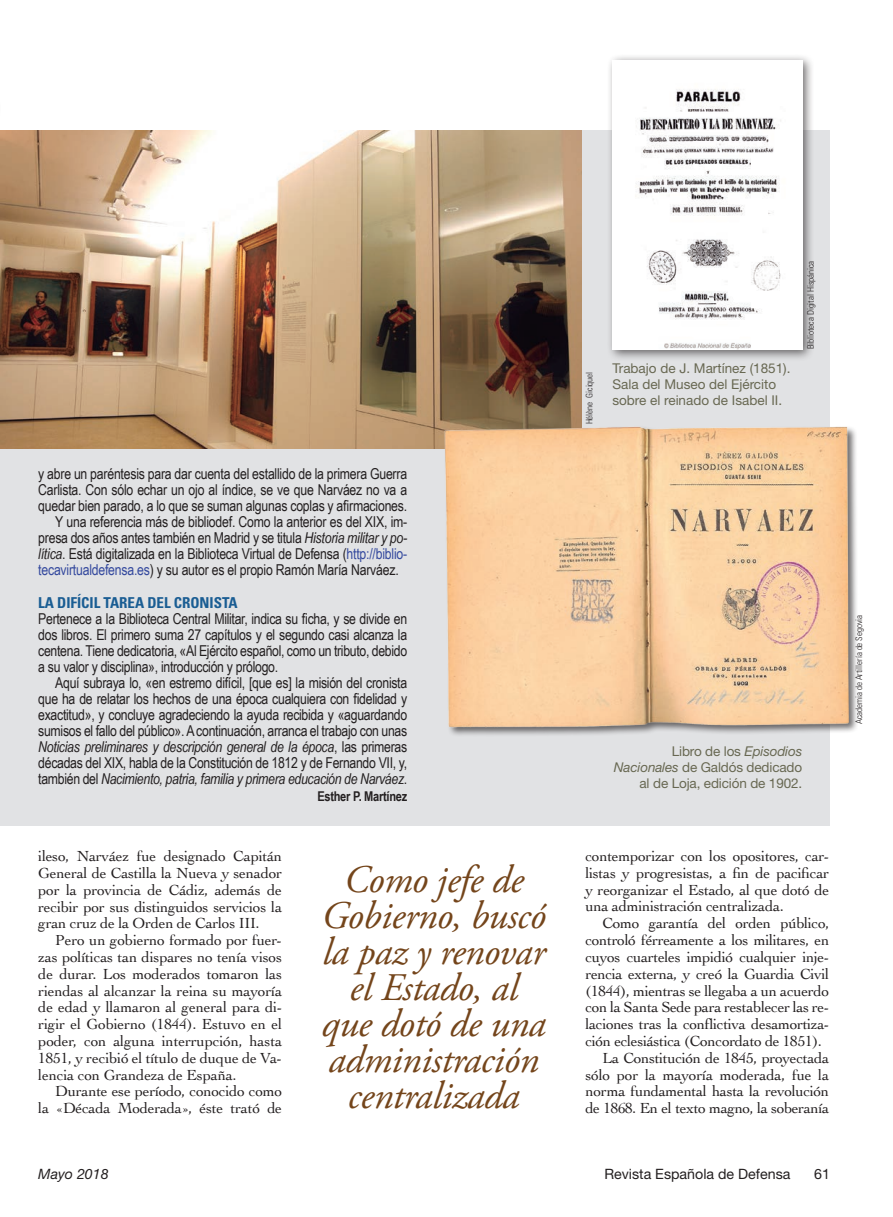
<style>
.page{position:relative;width:893px;height:1217px;background:#fff}
.page>*{position:absolute;margin:0;border:0;box-sizing:border-box;transform-origin:0 0}
.t1{font:italic 39px/36px "Adobe Garamond Pro";letter-spacing:-.01em;color:#74451b;text-align:center}
.t2{font:15.3px/16.8px "Cochin";letter-spacing:-.02em;color:#231f20;text-align:justify}
.t3{font:15px/16px "Arial Narrow";letter-spacing:-.015em;color:#231f20;text-align:justify}
.t4{font:700 condensed 15px "Univers";letter-spacing:-.005em;color:#1a5d93}
.t5{font:14.25px "Helvetica Neue";color:#231f20}
.t6{font:italic 14.25px "Helvetica Neue";color:#231f20}
.t7{font:13.5px/15.8px "Helvetica Neue";color:#686852}
.t8{font:700 13.5px "Arial Narrow";letter-spacing:-.02em;color:#231f20}
.t9{font:300 condensed 9px "Univers";letter-spacing:-.005em;color:#231f20}
.s1{font-style:italic}
.s2{color:#34499e}
</style>
<div class="page">
<div style="left:0;top:130px;width:829px;height:696px;background:#e1e2e4"></div>
<div style="left:606px;top:54px;width:208px;height:307px;background:#231f20;opacity:.65"></div>
<img style="left:612px;top:60px;width:190px;height:289px">
<img style="left:1px;top:130px;width:581px;height:318px">
<hr style="left:0;top:74px;width:1px;height:359px;background:#231f20;opacity:.65">
<div style="left:444px;top:425px;width:415px;height:312px;background:#231f20;opacity:.65"></div>
<img style="left:439px;top:422px;width:409px;height:307px">
<p class="t3" style="left:38px;top:465px;width:370px">y abre un paréntesis para dar cuenta del estallido de la primera Guerra</p>
<p class="t3" style="left:38px;top:481px;width:370px">Carlista. Con sólo echar un ojo al índice, se ve que Narváez no va a</p>
<p class="t3" style="left:38px;top:497px;width:370px">quedar bien parado, a lo que se suman algunas coplas y afirmaciones.</p>
<p class="t3" style="left:55px;top:513px;width:354px">Y una referencia más de bibliodef. Como la anterior es del XIX, im-</p>
<p class="t3" style="left:38px;top:529px;width:370px">presa dos años antes también en Madrid y se titula <span class="s1">Historia militar y po-</span></p>
<p class="t3" style="left:38px;top:545px;width:370px"><span class="s1">lítica</span>. Está digitalizada en la Biblioteca Virtual de Defensa (<span class="s2">http://biblio-</span></p>
<p class="t3" style="left:38px;top:561px;width:362px"><span class="s2">tecavirtualdefensa.es</span>) y su autor es el propio Ramón María Narváez.</p>
<p class="t4" style="left:38px;top:593px;width:201px">LA DIFÍCIL TAREA DEL CRONISTA</p>
<p class="t3" style="left:38px;top:610px;width:370px">Pertenece a la Biblioteca Central Militar, indica su ficha, y se divide en dos libros. El primero suma 27 capítulos y el segundo casi alcanza la centena. Tiene dedicatoria, «Al Ejército español, como un tributo, debido a su valor y disciplina», introducción y prólogo.</p>
<p class="t3" style="left:38px;top:674px;width:371px;text-indent:17px">Aquí subraya lo, «en estremo difícil, [que es] la misión del cronista que ha de relatar los hechos de una época cualquiera con fidelidad y exactitud», y concluye agradeciendo la ayuda recibida y «aguardando sumisos el fallo del público». A continuación, arranca el trabajo con unas <span class="s1">Noticias preliminares y descripción general de la época</span>, las primeras décadas del XIX, habla de la Constitución de 1812 y de Fernando VII, y, también del <span class="s1">Nacimiento, patria, familia y primera educación de Narváez</span>.</p>
<p class="t8" style="left:317px;top:785px;width:91px">Esther P. Martínez</p>
<p class="t2" style="left:38px;top:846px;width:245px">ileso, Narváez fue designado Capitán General de Castilla la Nueva y senador por la provincia de Cádiz, además de recibir por sus distinguidos servicios la gran cruz de la Orden de Carlos III.</p>
<p class="t2" style="left:38px;top:930px;width:245px;text-indent:17px">Pero un gobierno formado por fuer&shy;zas políticas tan dispares no tenía visos de durar. Los moderados tomaron las riendas al alcanzar la reina su mayoría de edad y llamaron al general para di&shy;rigir el Gobierno (1844). Estuvo en el poder, con alguna interrupción, hasta 1851, y recibió el título de duque de Va&shy;lencia con Grandeza de España.</p>
<p class="t2" style="left:38px;top:1082px;width:245px;text-align:right">Durante ese período, conocido como<br>la «Década Moderada», éste trató de</p>
<h1 class="t1" style="left:322px;top:862px;width:226px">Como jefe de<br>Gobierno, buscó la paz y renovar el Estado, al que dotó de una administración centralizada</h1>
<p class="t9" style="left:584px;top:424px;width:54px;rotate:-90deg">Hélène Giciquel</p>
<p class="t7" style="left:612px;top:360px;width:180px">Trabajo de J. Martínez (1851).<br>Sala del Museo del Ejército sobre el reinado de Isabel II.</p>
<p class="t9" style="left:805px;top:349px;width:90px;rotate:-90deg">Biblioteca Digital Hispánica</p>
<p class="t7" style="left:614px;top:743px;width:190px;text-align:right">Libro de los <span class="s1">Episodios<br>Nacionales</span> de Galdós dedicado al de Loja, edición de 1902.</p>
<p class="t2" style="left:585px;top:846px;width:245px">contemporizar con los opositores, car&shy;listas y progresistas, a fin de pacificar y reorganizar el Estado, al que dotó de una administración centralizada.</p>
<p class="t2" style="left:602px;top:914px;width:228px">Como garantía del orden público,</p>
<p class="t2" style="left:585px;top:930px;width:245px">controló férreamente a los militares, en</p>
<p class="t2" style="left:585px;top:947px;width:245px">cuyos cuarteles impidió cualquier inje-</p>
<p class="t2" style="left:585px;top:964px;width:245px">rencia externa, y creó la Guardia Civil</p>
<p class="t2" style="left:585px;top:981px;width:245px">(1844), mientras se llegaba a un acuerdo</p>
<p class="t2" style="left:585px;top:998px;width:245px">con la Santa Sede para restablecer las re-</p>
<p class="t2" style="left:585px;top:1014px;width:245px">laciones tras la conflictiva desamortiza-</p>
<p class="t2" style="left:585px;top:1031px;width:238px">ción eclesiástica (Concordato de 1851).</p>
<p class="t2" style="left:602px;top:1048px;width:228px">La Constitución de 1845, proyectada</p>
<p class="t2" style="left:585px;top:1065px;width:245px">sólo por la mayoría moderada, fue la</p>
<p class="t2" style="left:585px;top:1082px;width:245px">norma fundamental hasta la revolución</p>
<p class="t2" style="left:585px;top:1098px;width:245px">de 1868. En el texto magno, la soberanía</p>
<p class="t6" style="left:38px;top:1164px;width:72px">Mayo 2018</p>
<p class="t5" style="left:604px;top:1164px;width:188px">Revista Española de Defensa</p>
<p class="t5" style="left:814px;top:1164px;width:17px">61</p>
<p class="t9" style="left:853px;top:724px;width:111px;rotate:-90deg">Academia de Artillería de Segovia</p>
</div>
